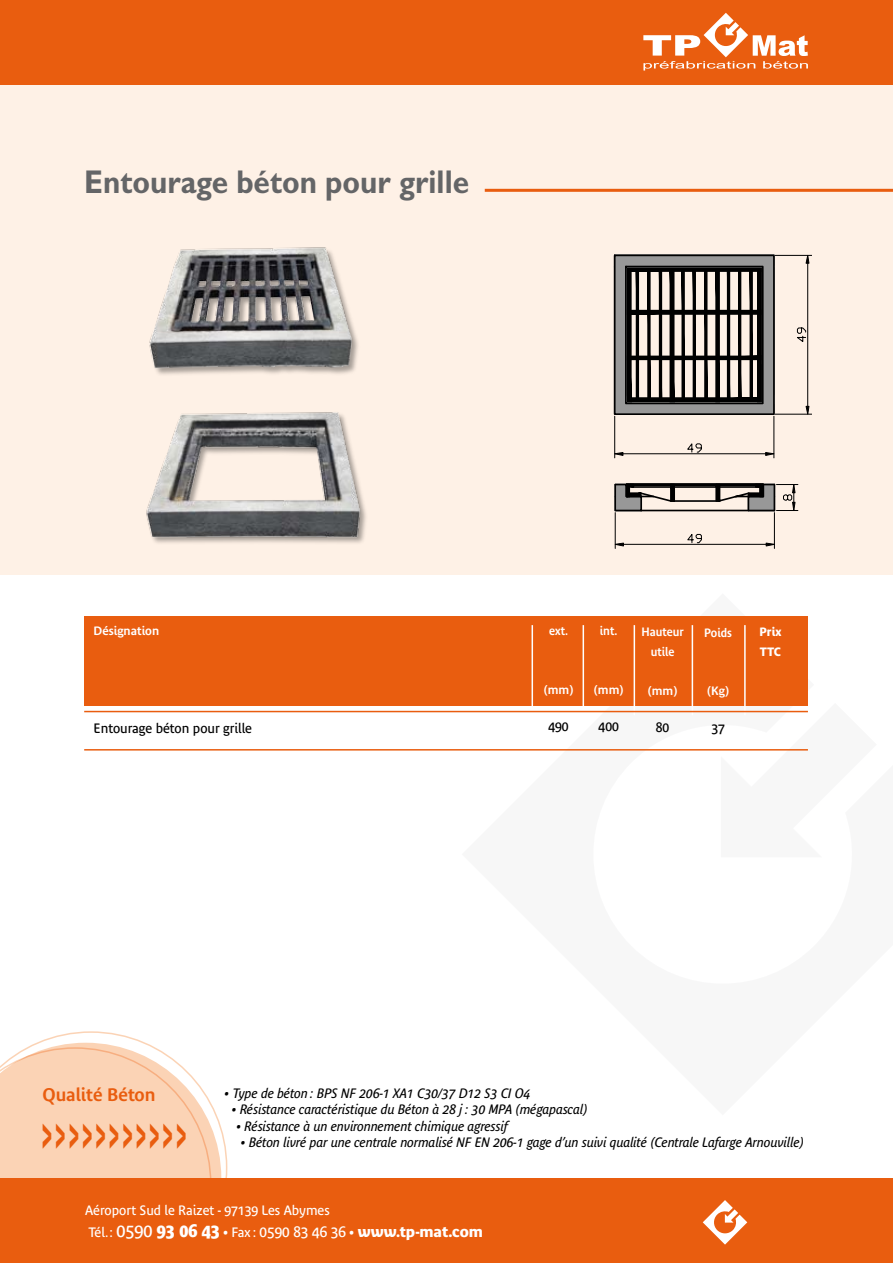
<style>
.page{position:relative;width:893px;height:1263px;background:#fff}
.page>*{position:absolute;margin:0;border:0;box-sizing:border-box;transform-origin:0 0}
.t1{font:600 52.5px "Bienvenue";color:#e95d0f;scale:.35 1}
.t2{font:700 33px "Gill Sans";color:#646567;scale:.9 1}
.t3{font:600 18px "Bienvenue";color:#e95d0f}
.t4{font:700 15px "Bienvenue";color:#fff}
.t5{font:italic 13.5px "Bienvenue";color:#000}
.t6{font:13.5px "Bienvenue";color:#fff}
.t7{font:13.5px "Bienvenue";color:#000}
.t8{font:600 12px "Bienvenue";color:#fff}
.t9{font:600 12px/19.5px "Bienvenue";color:#fff;text-align:center;scale:.95 1}
.t10{font:700 12px/19.5px "Bienvenue";color:#fff;scale:.95 1}
.s1{font-weight:400;font-size:13.5px}
.s2{font-weight:400;font-size:18px}
.s3{font-size:18px}
.s4{font-weight:400}
</style>
<div class="page">
<svg style="left:462px;top:616px;width:346px;height:135px"></svg>
<div style="left:0;top:0;width:893px;height:575px;background:#fef1e6"></div>
<div style="left:0;top:0;width:893px;height:85px;background:#e95d0f"></div>
<hr style="left:485px;top:189px;width:408px;height:3px;background:#e95d0f">
<svg style="left:643px;top:13px;width:165px;height:58px"></svg>
<svg style="left:28px;top:1031px;width:199px;height:147px"></svg>
<svg style="left:0;top:1047px;width:211px;height:131px;background:#fbd6bb"></svg>
<div style="left:0;top:1178px;width:893px;height:85px;background:#e95d0f"></div>
<svg style="left:703px;top:1200px;width:44px;height:44px"></svg>
<hr style="left:84px;top:749px;width:724px;height:1px;background:#e95d0f">
<svg style="left:613px;top:254px;width:199px;height:295px"></svg>
<img style="left:149px;top:247px;width:209px;height:128px">
<img style="left:146px;top:412px;width:220px;height:131px">
<div style="left:84px;top:617px;width:724px;height:89px;background:#e95d0f"></div>
<hr style="left:634px;top:625px;width:1px;height:90px;background:#fff">
<hr style="left:744px;top:625px;width:2px;height:90px;background:#fff">
<hr style="left:531px;top:625px;width:2px;height:90px;background:#fff">
<hr style="left:692px;top:625px;width:1px;height:90px;background:#fff">
<hr style="left:583px;top:625px;width:1px;height:90px;background:#fff">
<hr style="left:84px;top:711px;width:724px;height:1px;background:#e95d0f">
<h2 class="t2" style="left:84px;top:162px;width:429px">Entourage béton pour grille</h2>
<p class="t8" style="left:94px;top:624px;width:67px">Désignation</p>
<p class="t7" style="left:94px;top:720px;width:160px">Entourage béton pour grille</p>
<p class="t9" style="left:549px;top:621px;width:22px">ext.</p>
<p class="t8" style="left:544px;top:683px;width:31px">(mm)</p>
<p class="t7" style="left:548px;top:719px;width:22px">490</p>
<p class="t9" style="left:600px;top:621px;width:20px">int.</p>
<p class="t8" style="left:594px;top:683px;width:31px">(mm)</p>
<p class="t7" style="left:599px;top:719px;width:22px">400</p>
<p class="t9" style="left:641px;top:622px;width:46px">Hauteur utile</p>
<p class="t8" style="left:648px;top:684px;width:31px">(mm)</p>
<p class="t7" style="left:656px;top:720px;width:15px">80</p>
<p class="t9" style="left:704px;top:622px;width:31px">Poids</p>
<p class="t8" style="left:707px;top:684px;width:23px">(Kg)</p>
<p class="t7" style="left:711px;top:720px;width:15px">37</p>
<p class="t10" style="left:759px;top:622px;width:25px">Prix<br>TTC</p>
<h3 class="t3" style="left:43px;top:1084px;width:115px">Qualité Béton</h3>
<h1 class="t1" style="left:43px;top:1102px;width:411px">&gt;&gt;&gt;&gt;&gt;&gt;&gt;&gt;&gt;&gt;&gt;</h1>
<p class="t5" style="left:224px;top:1085px;width:307px">• Type de béton : BPS NF 206-1 XA1 C30/37 D12 S3 CI O4</p>
<p class="t5" style="left:232px;top:1102px;width:357px">• Résistance caractéristique du Béton à 28 j : 30 MPA (mégapascal)</p>
<p class="t5" style="left:236px;top:1118px;width:273px">• Résistance à un environnement chimique agressif</p>
<p class="t5" style="left:241px;top:1135px;width:565px">• Béton livré par une centrale normalisé NF EN 206-1 gage d’un suivi qualité (Centrale Lafarge Arnouville)</p>
<p class="t6" style="left:85px;top:1203px;width:246px">Aéroport Sud le Raizet - 97139 Les Abymes</p>
<p class="t4" style="left:88px;top:1223px;width:396px"><span class="s1">Tél. :</span> <span class="s2">0590</span> <span class="s3">93 06 43</span> <span class="s1">• Fax :</span> <span class="s4">0590 83 46 36</span> <span class="s1">•</span> www.tp-mat.com</p>
</div>
